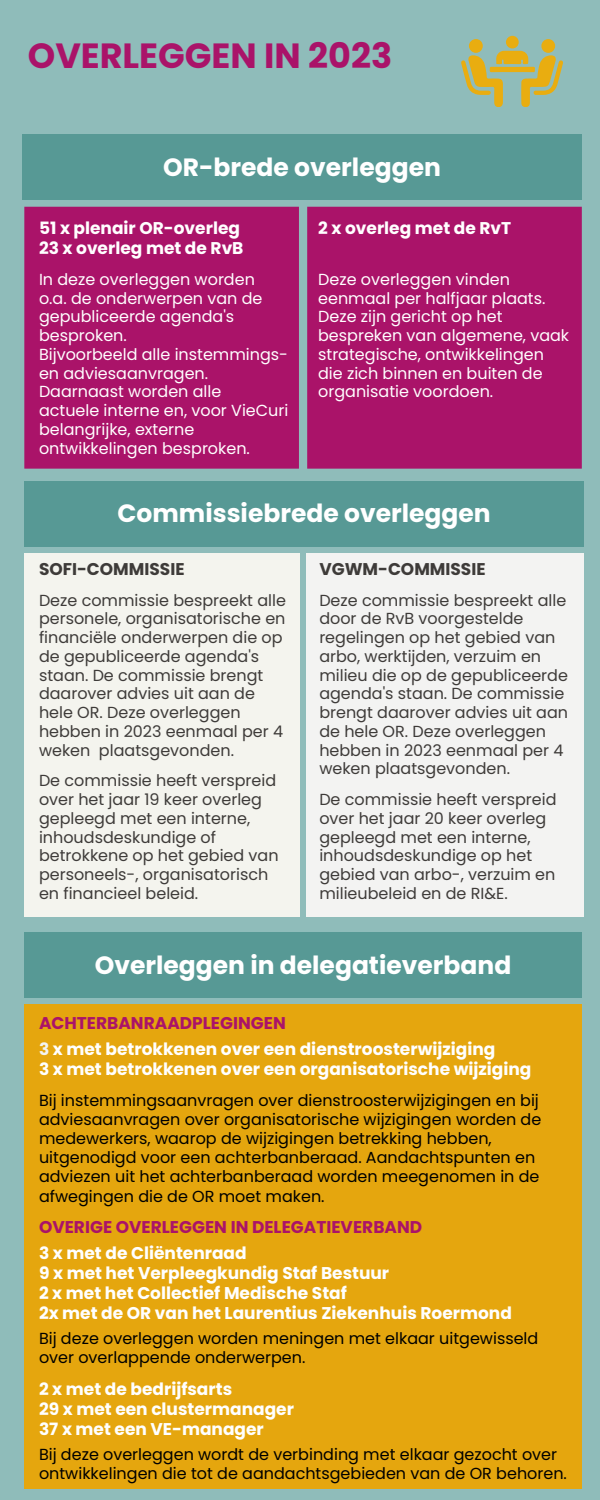
<style>
.page{position:relative;width:600px;height:1500px;background:#8fbcba}
.page>*{position:absolute;margin:0;border:0;box-sizing:border-box;transform-origin:0 0}
.t1{font:700 35px "Poppins";color:#aa1369}
.t2{font:700 25px "Poppins";color:#fff}
.t3{font:700 17px/20px "Poppins";color:#fff}
.t4{font:700 17px "Poppins";color:#aa1369}
.t5{font:700 17px "Poppins";color:#3e3b39}
.t6{font:16px/18.8px "Poppins";color:#3e3b39}
.t7{font:16px/19.2px "Poppins";color:#000}
.t8{font:16px/18.8px "Poppins";color:#fff}
.s1{color:#f3f3f2}
</style>
<div class="page">
<svg style="left:461px;top:51px;width:102px;height:56px"></svg>
<div style="left:541px;top:39px;width:14px;height:14px;background:#e9ad10;border-radius:50%"></div>
<div style="left:469px;top:39px;width:14px;height:14px;background:#e9ad10;border-radius:50%"></div>
<div style="left:506px;top:36px;width:13px;height:13px;background:#e9ad10;border-radius:50%"></div>
<div style="left:22px;top:134px;width:560px;height:66px;background:#579995"></div>
<div style="left:24px;top:207px;width:558px;height:262px;background:#aa1369"></div>
<div style="left:24px;top:481px;width:560px;height:65px;background:#579995"></div>
<div style="left:24px;top:553px;width:276px;height:363px;background:#f4f4ee"></div>
<div style="left:24px;top:932px;width:558px;height:66px;background:#579995"></div>
<div style="left:24px;top:1004px;width:558px;height:484px;background:#e5a60e"></div>
<div style="left:306px;top:553px;width:278px;height:364px;background:#f3f3f2"></div>
<h1 class="t1" style="left:28px;top:31px;width:366px">OVERLEGGEN IN 2023</h1>
<p class="t2" style="left:163px;top:149px;width:279px">OR-brede overleggen</p>
<p class="t3" style="left:39px;top:218px;width:206px">51 x plenair OR-overleg<br>23 x overleg met de RvB</p>
<p class="t8" style="left:39px;top:270px;width:217px">In deze overleggen worden</p>
<p class="t8" style="left:39px;top:289px;width:225px">o.a. de onderwerpen van de gepubliceerde agenda's besproken.</p>
<p class="t8" style="left:39px;top:345px;width:251px">Bijvoorbeeld alle instemmings&shy;en adviesaanvragen.</p>
<p class="t8" style="left:39px;top:382px;width:184px">Daarnaast worden alle</p>
<h3 class="t8" style="left:39px;top:401px;width:251px">actuele interne en, voor VieCuri belangrijke, externe ontwikkelingen besproken.</h3>
<p class="t3" style="left:318px;top:218px;width:195px">2 x overleg met de RvT</p>
<p class="t8" style="left:318px;top:270px;width:253px">Deze overleggen vinden eenmaal per halfjaar plaats.<br>Deze zijn gericht op het bespreken van algemene, vaak strategische, ontwikkelingen die zich binnen en buiten de organisatie voordoen.</p>
<p class="t2" style="left:117px;top:496px;width:375px">Commissiebrede overleggen</p>
<h2 class="t5" style="left:39px;top:557px;width:147px">SOFI-COMMISSIE</h2>
<p class="t6" style="left:39px;top:591px;width:248px">Deze commissie bespreekt alle personele, organisatorische en financiële onderwerpen die op de gepubliceerde agenda's staan. De commissie brengt daarover advies uit aan de hele OR. Deze overleggen hebben in 2023 eenmaal per 4 weken plaatsgevonden.</p>
<p class="t6" style="left:39px;top:771px;width:241px">De commissie heeft verspreid over het jaar 19 keer overleg gepleegd met een interne, inhoudsdeskundige of betrokkene op het gebied van personeels-, organisatorisch en financieel beleid.</p>
<h2 class="t5" style="left:319px;top:557px;width:168px">VGWM-COMMISSIE</h2>
<p class="t6" style="left:319px;top:591px;width:250px">Deze commissie bespreekt alle door de RvB voorgestelde regelingen op het gebied van arbo, werktijden, verzuim en milieu die op de gepubliceerde agenda's staan. De commissie brengt daarover advies uit aan de hele OR. Deze overleggen hebben in 2023 eenmaal per 4 weken plaatsgevonden.</p>
<p class="t6" style="left:319px;top:790px;width:239px">De commissie heeft verspreid over het jaar 20 keer overleg gepleegd met een interne, inhoudsdeskundige op het gebied van arbo-, verzuim en milieubeleid en de RI&amp;E.</p>
<h3 class="t2" style="left:95px;top:947px;width:418px">Overleggen in delegatieverband</h3>
<p class="t4" style="left:39px;top:1011px;width:248px">ACHTERBANRAADPLEGINGEN</p>
<h2 class="t3" style="left:39px;top:1039px;width:494px"><span class="s1">3</span> x met betrokkenen over een dienstroosterwijziging<br>3 x met betrokkenen over een organisatorische wijziging</h2>
<h3 class="t7" style="left:39px;top:1091px;width:504px">Bij instemmingsaanvragen over dienstroosterwijzigingen en bij adviesaanvragen over organisatorische wijzigingen worden de medewerkers, waarop de wijzigingen betrekking hebben, uitgenodigd voor een achterbanberaad. Aandachtspunten en adviezen uit het achterbanberaad worden meegenomen in de afwegingen die de OR moet maken.</h3>
<p class="t4" style="left:39px;top:1215px;width:385px">OVERIGE OVERLEGGEN IN DELEGATIEVERBAND</p>
<h2 class="t3" style="left:39px;top:1243px;width:474px">3 x met de Cliëntenraad<br>9 x met het Verpleegkundig Staf Bestuur<br>2 x met het Collectief Medische Staf<br>2x met de OR van het Laurentius Ziekenhuis Roermond</h2>
<h3 class="t7" style="left:39px;top:1329px;width:501px">Bij deze overleggen worden meningen met elkaar uitgewisseld</h3>
<p class="t7" style="left:39px;top:1348px;width:268px">over overlappende onderwerpen.</p>
<p class="t3" style="left:39px;top:1379px;width:257px">2 x met de bedrijfsarts<br>29 x met een clustermanager<br>37 x met een VE-manager</p>
<h3 class="t7" style="left:39px;top:1445px;width:529px">Bij deze overleggen wordt de verbinding met elkaar gezocht over ontwikkelingen die tot de aandachtsgebieden van de OR behoren.</h3>
</div>
